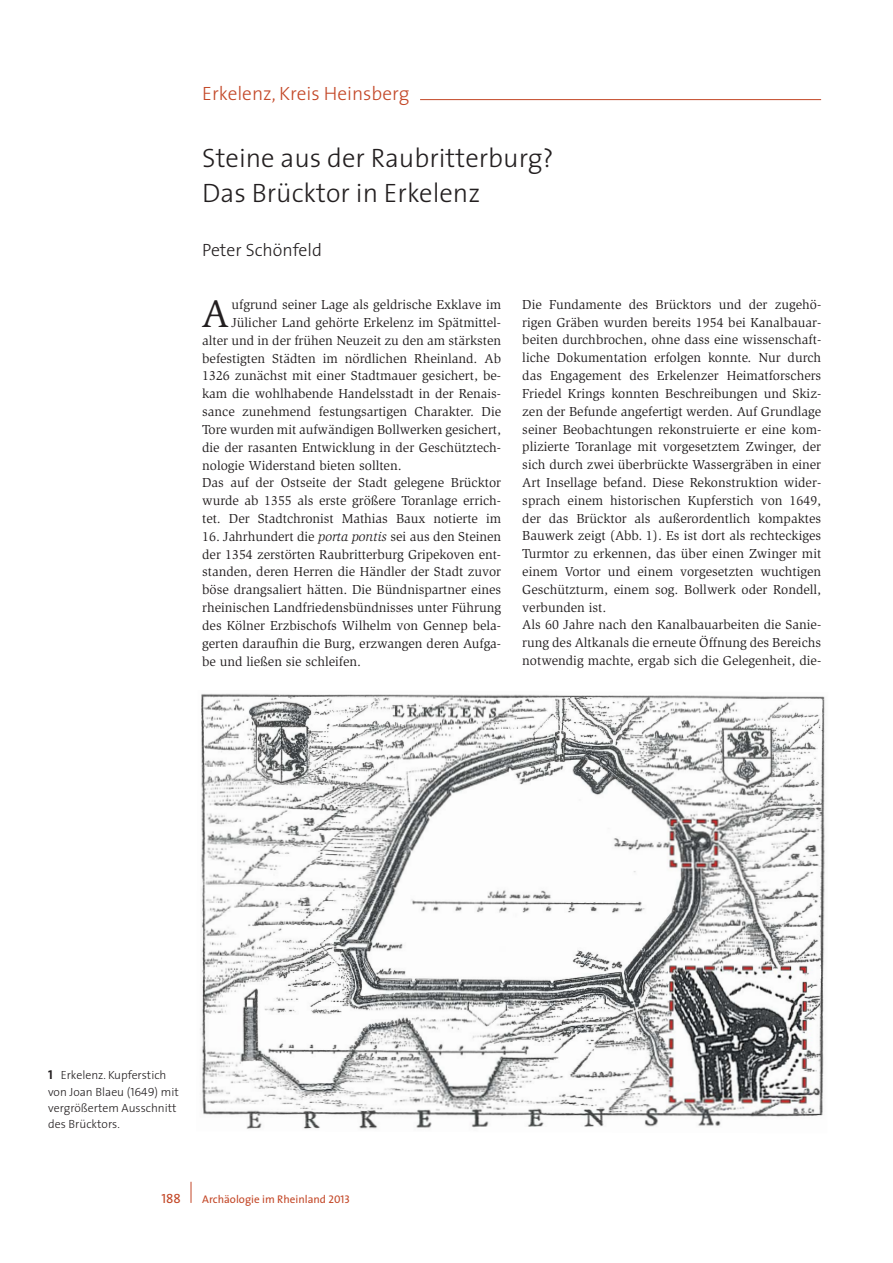
<style>
.page{position:relative;width:893px;height:1263px;background:#fff}
.page>*{position:absolute;margin:0;border:0;box-sizing:border-box;transform-origin:0 0}
.t1{font:39.9px "Slimbach";color:#231f20}
.t2{font:300 26.7px/35.7px "The Sans";color:#231f20}
.t3{font:300 19.35px "The Sans";color:#c34727}
.t4{font:300 17.85px "The Sans";color:#231f20}
.t5{font:13.35px/17.9px "Slimbach";color:#231f20;text-align:justify}
.t6{font:13.35px "The Sans Caps";color:#c34727}
.t7{font:300 11.85px/16.4px "The Sans";color:#231f20}
.t8{font:11.1px "The Sans";color:#c34727}
.s1{font-style:italic}
.s2{font-family:"The Sans Bold Caps";font-weight:400;font-size:12.9px}
.s3{font-family:"The Sans Light Caps";font-weight:400}
.s4{font-family:"The Sans Caps"}
</style>
<div class="page">
<svg style="left:191px;top:1182px;width:1px;height:21px"></svg>
<img style="left:200px;top:694px;width:625px;height:435px">
<hr style="left:420px;top:99px;width:401px;height:1px;background:#c34727">
<h3 class="t3" style="left:202px;top:86px;width:209px">Erkelenz, Kreis Heinsberg</h3>
<h2 class="t2" style="left:202px;top:142px;width:353px">Steine aus der Raubritterburg?<br>Das Brücktor in Erkelenz</h2>
<h3 class="t4" style="left:202px;top:243px;width:121px">Peter Schönfeld</h3>
<h1 class="t1" style="left:202px;top:298px;width:29px">A</h1>
<p class="t5" style="left:231px;top:297px;width:271px">ufgrund seiner Lage als geldrische Exklave im</p>
<p class="t5" style="left:231px;top:315px;width:271px">Jülicher Land gehörte Erkelenz im Spätmittel-</p>
<p class="t5" style="left:202px;top:332px;width:300px">alter und in der frühen Neuzeit zu den am stärksten</p>
<p class="t5" style="left:202px;top:350px;width:300px">befestigten Städten im nördlichen Rheinland. Ab</p>
<p class="t5" style="left:202px;top:368px;width:300px">1326 zunächst mit einer Stadtmauer gesichert, be-</p>
<p class="t5" style="left:202px;top:386px;width:300px">kam die wohlhabende Handelsstadt in der Renais-</p>
<p class="t5" style="left:202px;top:404px;width:300px">sance zunehmend festungsartigen Charakter. Die</p>
<p class="t5" style="left:202px;top:422px;width:300px">Tore wurden mit aufwändigen Bollwerken gesichert,</p>
<p class="t5" style="left:202px;top:439px;width:300px">die der rasanten Entwicklung in der Geschütztech-</p>
<p class="t5" style="left:202px;top:457px;width:201px">nologie Widerstand bieten sollten.</p>
<p class="t5" style="left:202px;top:475px;width:300px">Das auf der Ostseite der Stadt gelegene Brücktor</p>
<p class="t5" style="left:202px;top:493px;width:300px">wurde ab 1355 als erste größere Toranlage errich-</p>
<p class="t5" style="left:202px;top:511px;width:300px">tet. Der Stadtchronist Mathias Baux notierte im</p>
<p class="t5" style="left:202px;top:528px;width:300px">16. Jahrhundert die <span class="s1">porta pontis</span> sei aus den Steinen der 1354 zerstörten Raubritterburg Gripekoven ent&shy;standen, deren Herren die Händler der Stadt zuvor böse drangsaliert hätten. Die Bündnispartner eines rheinischen Landfriedensbündnisses unter Führung des Kölner Erzbischofs Wilhelm von Gennep bela&shy;gerten daraufhin die Burg, erzwangen deren Aufga&shy;be und ließen sie schleifen.</p>
<p class="t5" style="left:522px;top:296px;width:300px;text-align:left">Die Fundamente des Brücktors und der zugehö&shy;rigen Gräben wurden bereits 1954 bei Kanalbauar&shy;beiten durchbrochen, ohne dass eine wissenschaft&shy;liche Dokumentation erfolgen konnte. Nur durch das Engagement des Erkelenzer Heimatforschers Friedel Krings konnten Beschreibungen und Skiz&shy;zen der Befunde angefertigt werden. Auf Grundlage seiner Beobachtungen rekonstruierte er eine kom&shy;plizierte Toranlage mit vorgesetztem Zwinger, der sich durch zwei überbrückte Wassergräben in einer Art Insellage befand. Diese Rekonstruktion wider&shy;sprach einem historischen Kupferstich von 1649, der das Brücktor als außerordentlich kompaktes Bauwerk zeigt (Abb. 1). Es ist dort als rechteckiges Turmtor zu erkennen, das über einen Zwinger mit einem Vortor und einem vorgesetzten wuchtigen Geschützturm, einem sog. Bollwerk oder Rondell, verbunden ist.<br>Als 60 Jahre nach den Kanalbauarbeiten die Sanie&shy;rung des Altkanals die erneute Öffnung des Bereichs notwendig machte, ergab sich die Gelegenheit, die-</p>
<p class="t7" style="left:48px;top:1068px;width:132px"><span class="s2">1</span> Erkelenz. Kupferstich von Joan Blaeu (<span class="s3">1649</span>) mit vergrößertem Ausschnitt des Brücktors.</p>
<p class="t6" style="left:161px;top:1194px;width:21px">188</p>
<p class="t8" style="left:202px;top:1195px;width:149px">Archäologie im Rheinland <span class="s4">2013</span></p>
</div>
